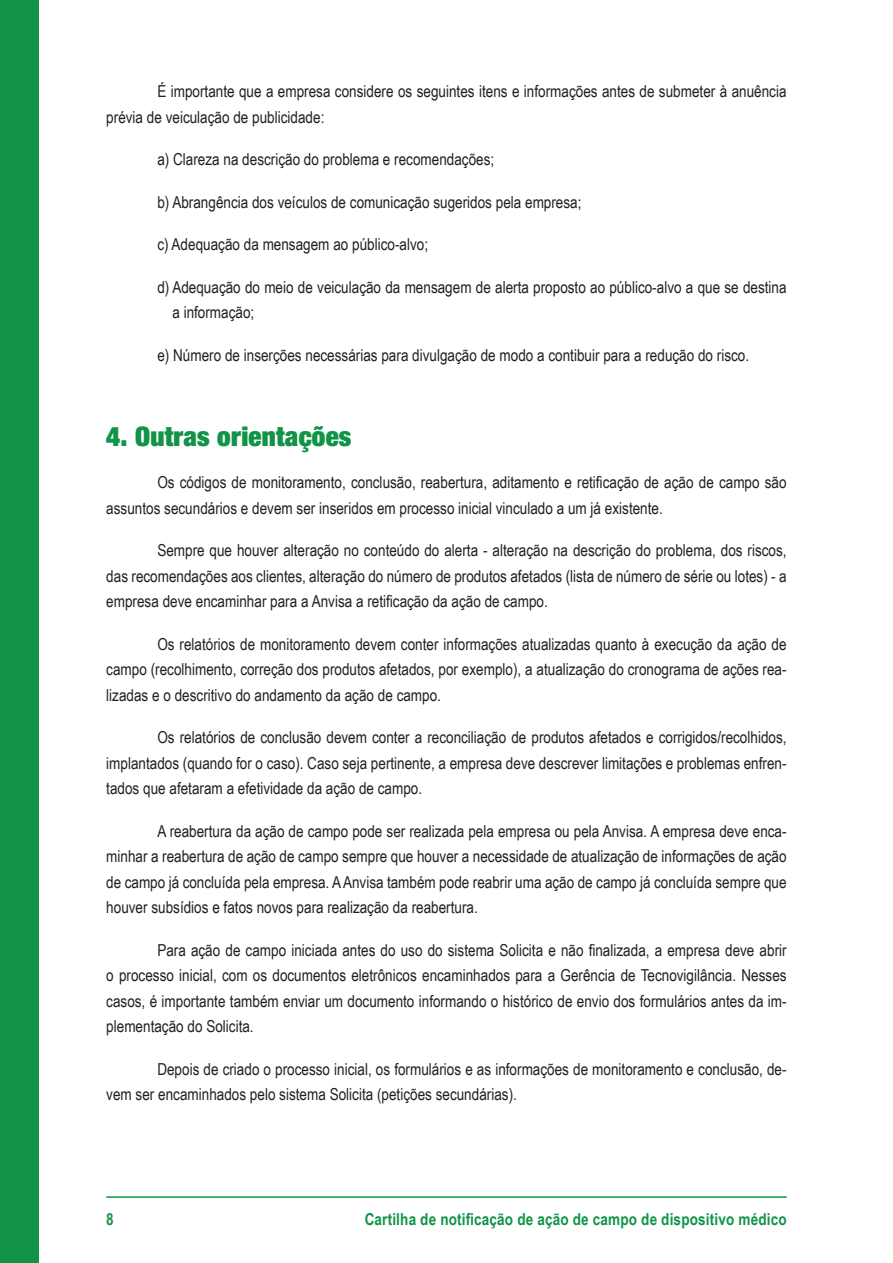
<style>
.page{position:relative;width:893px;height:1263px;background:#fff}
.page>*{position:absolute;margin:0;border:0;box-sizing:border-box;transform-origin:0 0}
.t1{font:900 condensed 27px "Helvetica Neue LT Std";letter-spacing:.01em;color:#119447}
.t2{font:16.5px/25.5px "Arial Narrow";color:#231f20;text-align:justify}
.t3{font:700 16.5px "Arial Narrow";letter-spacing:.01em;color:#119447}
</style>
<div class="page">
<hr style="left:106px;top:1196px;width:681px;height:2px;background:#119447">
<div style="left:0;top:0;width:38px;height:1263px;background:#119447"></div>
<p class="t2" style="left:106px;top:78px;width:682px;text-indent:51px">É importante que a empresa considere os seguintes itens e informações antes de submeter à anuência prévia de veiculação de publicidade:</p>
<p class="t2" style="left:157px;top:146px;width:338px">a) Clareza na descrição do problema e recomendações;</p>
<p class="t2" style="left:157px;top:188px;width:426px">b) Abrangência dos veículos de comunicação sugeridos pela empresa;</p>
<p class="t2" style="left:157px;top:231px;width:272px">c) Adequação da mensagem ao público-alvo;</p>
<p class="t2" style="left:172px;top:273px;width:616px;text-indent:-15px">d) Adequação do meio de veiculação da mensagem de alerta proposto ao público-alvo a que se destina a informação;</p>
<p class="t2" style="left:157px;top:341px;width:593px">e) Número de inserções necessárias para divulgação de modo a contibuir para a redução do risco.</p>
<h1 class="t1" style="left:106px;top:419px;width:247px">4. Outras orientações</h1>
<p class="t2" style="left:106px;top:469px;width:682px;text-indent:51px">Os códigos de monitoramento, conclusão, reabertura, aditamento e retificação de ação de campo são assuntos secundários e devem ser inseridos em processo inicial vinculado a um já existente.</p>
<p class="t2" style="left:106px;top:537px;width:682px;text-indent:51px">Sempre que houver alteração no conteúdo do alerta - alteração na descrição do problema, dos riscos, das recomendações aos clientes, alteração do número de produtos afetados (lista de número de série ou lotes) - a empresa deve encaminhar para a Anvisa a retificação da ação de campo.</p>
<p class="t2" style="left:106px;top:630px;width:682px;text-indent:51px">Os relatórios de monitoramento devem conter informações atualizadas quanto à execução da ação de campo (recolhimento, correção dos produtos afetados, por exemplo), a atualização do cronograma de ações rea&shy;lizadas e o descritivo do andamento da ação de campo.</p>
<p class="t2" style="left:106px;top:724px;width:682px;text-indent:51px">Os relatórios de conclusão devem conter a reconciliação de produtos afetados e corrigidos/recolhidos, implantados (quando for o caso). Caso seja pertinente, a empresa deve descrever limitações e problemas enfren&shy;tados que afetaram a efetividade da ação de campo.</p>
<p class="t2" style="left:106px;top:817px;width:682px;text-indent:51px">A reabertura da ação de campo pode ser realizada pela empresa ou pela Anvisa. A empresa deve enca&shy;minhar a reabertura de ação de campo sempre que houver a necessidade de atualização de informações de ação de campo já concluída pela empresa. A Anvisa também pode reabrir uma ação de campo já concluída sempre que houver subsídios e fatos novos para realização da reabertura.</p>
<p class="t2" style="left:106px;top:936px;width:682px;text-indent:51px">Para ação de campo iniciada antes do uso do sistema Solicita e não finalizada, a empresa deve abrir o processo inicial, com os documentos eletrônicos encaminhados para a Gerência de Tecnovigilância. Nesses casos, é importante também enviar um documento informando o histórico de envio dos formulários antes da im&shy;plementação do Solicita.</p>
<p class="t2" style="left:106px;top:1055px;width:682px;text-indent:51px">Depois de criado o processo inicial, os formulários e as informações de monitoramento e conclusão, de&shy;vem ser encaminhados pelo sistema Solicita (petições secundárias).</p>
<p class="t3" style="left:106px;top:1207px;width:9px">8</p>
<p class="t3" style="left:365px;top:1207px;width:423px">Cartilha de notificação de ação de campo de dispositivo médico</p>
</div>
